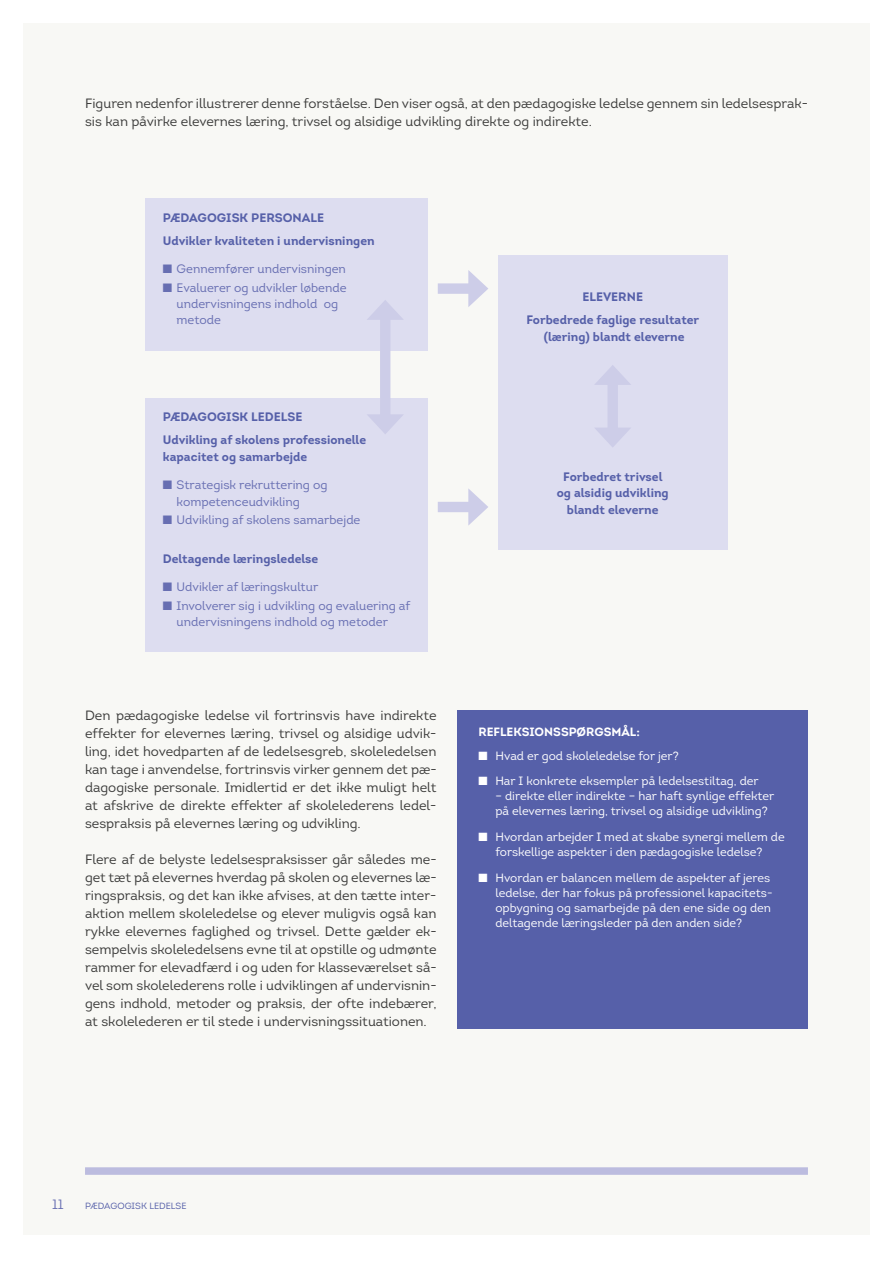
<style>
.page{position:relative;width:893px;height:1263px;background:#fff}
.page>*{position:absolute;margin:0;border:0;box-sizing:border-box;transform-origin:0 0}
.t1{font:13.5px/18px "Intro";color:#3c3c3b;text-align:justify}
.t2{font:13.5px "Intro";color:#676eb2}
.t3{font:700 12.3px/23.2px "Intro";color:#5660a9}
.t4{font:12.3px/18.3px "Intro";color:#676eb2}
.t5{font:12px/15px "Intro";color:#fff}
.t6{font:700 12px "Intro";color:#fff}
.t7{font:9px "Intro";color:#5660a9}
</style>
<div class="page">
<div style="left:23px;top:23px;width:847px;height:1212px;background:#f8f8f5"></div>
<div style="left:457px;top:710px;width:351px;height:319px;background:#5660a9"></div>
<div style="left:85px;top:1167px;width:723px;height:8px;background:#bcbcdf"></div>
<div style="left:146px;top:199px;width:282px;height:152px;background:#ddddf0"></div>
<div style="left:146px;top:398px;width:282px;height:254px;background:#ddddf0"></div>
<div style="left:498px;top:255px;width:229px;height:295px;background:#ddddf0"></div>
<div style="left:607px;top:377px;width:11px;height:58px;background:#cdcde8"></div>
<svg style="left:595px;top:365px;width:36px;height:20px"></svg>
<svg style="left:595px;top:428px;width:35px;height:19px"></svg>
<div style="left:438px;top:283px;width:38px;height:11px;background:#cdcde8"></div>
<svg style="left:468px;top:270px;width:20px;height:37px"></svg>
<div style="left:438px;top:502px;width:38px;height:10px;background:#cdcde8"></div>
<svg style="left:468px;top:489px;width:20px;height:36px"></svg>
<div style="left:380px;top:312px;width:10px;height:110px;background:#cdcde8"></div>
<svg style="left:367px;top:300px;width:36px;height:20px"></svg>
<svg style="left:368px;top:414px;width:35px;height:20px"></svg>
<p class="t1" style="left:85px;top:94px;width:724px">Figuren nedenfor illustrerer denne forståelse. Den viser også, at den pædagogiske ledelse gennem sin ledelsesprak&shy;sis kan påvirke elevernes læring, trivsel og alsidige udvikling direkte og indirekte.</p>
<p class="t3" style="left:163px;top:206px;width:213px">PÆDAGOGISK PERSONALE<br>Udvikler kvaliteten i undervisningen</p>
<p class="t4" style="left:177px;top:260px;width:171px">Gennemfører undervisningen<br>Evaluerer og udvikler løbende</p>
<p class="t4" style="left:177px;top:296px;width:163px;line-height:16.4px">undervisningens indhold og metode</p>
<p class="t3" style="left:163px;top:405px;width:205px">PÆDAGOGISK LEDELSE<br>Udvikling af skolens professionelle</p>
<p class="t3" style="left:163px;top:445px;width:146px">kapacitet og samarbejde</p>
<p class="t4" style="left:177px;top:477px;width:153px;line-height:16.4px">Strategisk rekruttering og kompetenceudvikling</p>
<p class="t4" style="left:177px;top:511px;width:185px">Udvikling af skolens samarbejde</p>
<p class="t3" style="left:163px;top:547px;width:157px">Deltagende læringsledelse</p>
<p class="t4" style="left:177px;top:578px;width:235px">Udvikler af læringskultur<br>Involverer sig i udvikling og evaluering af</p>
<p class="t4" style="left:177px;top:613px;width:213px">undervisningens indhold og metoder</p>
<p class="t1" style="left:85px;top:706px;width:353px">Den pædagogiske ledelse vil fortrinsvis have indirekte effekter for elevernes læring, trivsel og alsidige udvik&shy;ling, idet hovedparten af de ledelsesgreb, skoleledelsen kan tage i anvendelse, fortrinsvis virker gennem det pæ&shy;dagogiske personale. Imidlertid er det ikke muligt helt at afskrive de direkte effekter af skolelederens ledel&shy;sespraksis på elevernes læring og udvikling.</p>
<p class="t1" style="left:85px;top:850px;width:353px">Flere af de belyste ledelsespraksisser går således me&shy;get tæt på elevernes hverdag på skolen og elevernes læ&shy;ringspraksis, og det kan ikke afvises, at den tætte inter&shy;aktion mellem skoleledelse og elever muligvis også kan rykke elevernes faglighed og trivsel. Dette gælder ek&shy;sempelvis skoleledelsens evne til at opstille og udmønte rammer for elevadfærd i og uden for klasseværelset så&shy;vel som skolelederens rolle i udviklingen af undervisnin&shy;gens indhold, metoder og praksis, der ofte indebærer, at skolelederen er til stede i undervisningssituationen.</p>
<p class="t3" style="left:526px;top:285px;width:174px;text-align:center">ELEVERNE<br>Forbedrede faglige resultater</p>
<p class="t3" style="left:544px;top:325px;width:142px">(læring) blandt eleverne</p>
<p class="t3" style="left:557px;top:468px;width:113px;line-height:16.4px;text-align:center">Forbedret trivsel og alsidig udvikling blandt eleverne</p>
<p class="t6" style="left:478px;top:724px;width:163px">REFLEKSIONSSPØRGSMÅL:</p>
<p class="t5" style="left:495px;top:743px;width:265px;line-height:25.7px">Hvad er god skoleledelse for jer?<br>Har I konkrete eksempler på ledelsestiltag, der</p>
<p class="t5" style="left:495px;top:789px;width:280px">– direkte eller indirekte – har haft synlige effekter på elevernes læring, trivsel og alsidige udvikling?</p>
<p class="t5" style="left:495px;top:829px;width:291px">Hvordan arbejder I med at skabe synergi mellem de forskellige aspekter i den pædagogiske ledelse?</p>
<p class="t5" style="left:495px;top:870px;width:279px">Hvordan er balancen mellem de aspekter af jeres ledelse, der har fokus på professionel kapacitets&shy;opbygning og samarbejde på den ene side og den deltagende læringsleder på den anden side?</p>
<p class="t2" style="left:52px;top:1196px;width:13px">11</p>
<p class="t7" style="left:85px;top:1200px;width:103px">PÆDAGOGISK LEDELSE</p>
</div>
